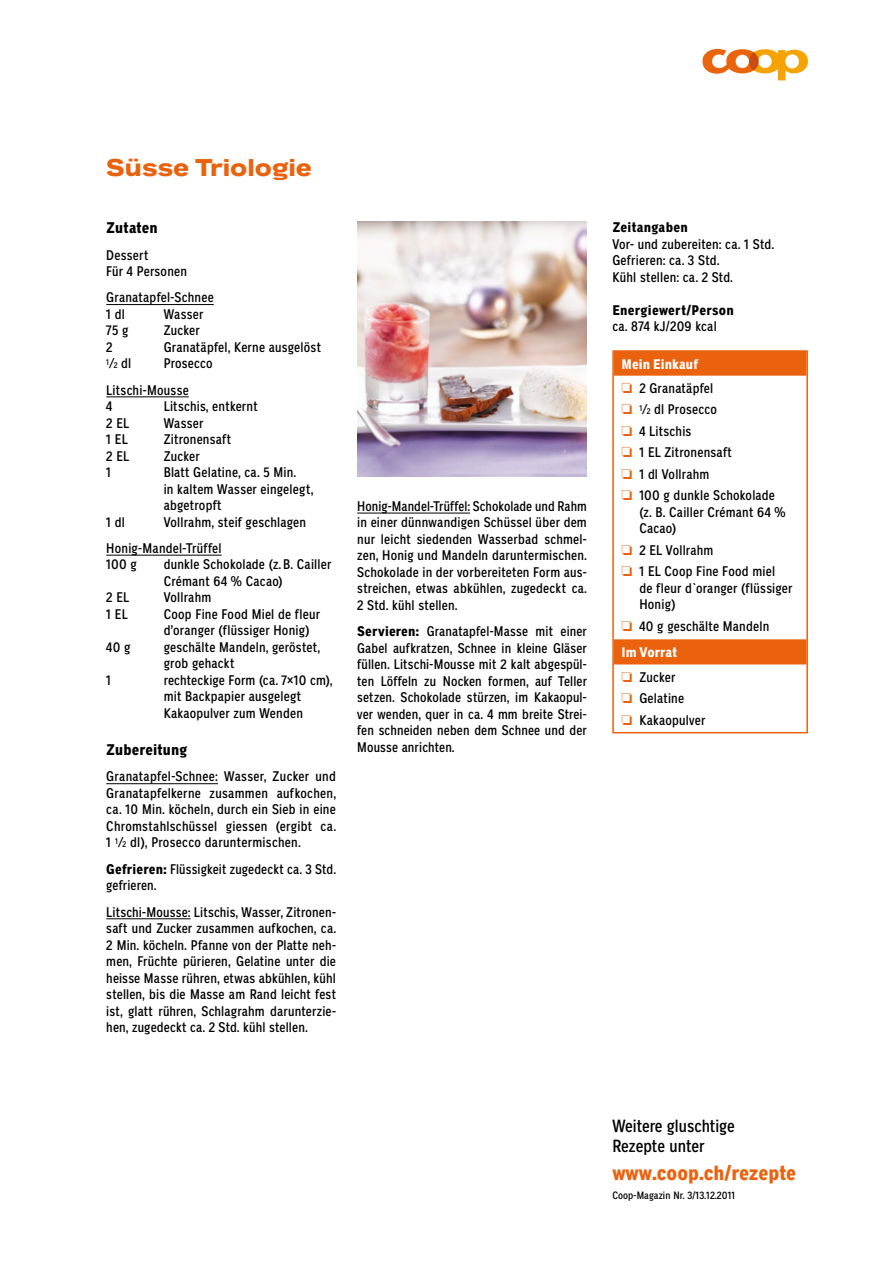
<style>
.page{position:relative;width:893px;height:1263px;background:#fff}
.page>*{position:absolute;margin:0;border:0;box-sizing:border-box;transform-origin:0 0}
.t1{font:700 24.75px "Coop Expanded";color:#ea620e}
.t2{font:700 21px "Coop Condensed";color:#ea620e}
.t3{font:18px/19.5px "Coop Condensed";color:#000}
.t4{font:700 15.75px "Coop Condensed";letter-spacing:.01em;color:#000}
.t5{font:14.25px/16.5px "Coop Condensed";letter-spacing:.015em;color:#000}
.t6{font:700 14.25px "Coop Condensed";letter-spacing:.02em;color:#000}
.t7{font:10.8px "Coop Condensed";letter-spacing:.01em;color:#000}
.s1{font-size:8.55px}
.s2{font-weight:700}
.s3{font-weight:700;color:#fff}
.s4{color:#ea620e}
</style>
<div class="page">
<img style="left:357px;top:221px;width:230px;height:255px">
<hr style="left:106px;top:304px;width:108px;height:1px;background:#000">
<hr style="left:106px;top:396px;width:83px;height:1px;background:#000">
<hr style="left:106px;top:555px;width:116px;height:1px;background:#000">
<hr style="left:106px;top:783px;width:112px;height:1px;background:#000">
<hr style="left:106px;top:918px;width:85px;height:1px;background:#000">
<hr style="left:357px;top:513px;width:113px;height:1px;background:#000">
<div style="left:614px;top:351px;width:192px;height:25px;background:#ea620e"></div>
<div style="left:614px;top:639px;width:192px;height:25px;background:#ea620e"></div>
<div style="left:612px;top:350px;width:196px;height:383px;border:2px solid #ea620e"></div>
<svg style="left:702px;top:49px;width:106px;height:31px"></svg>
<div style="left:749px;top:52px;width:9px;height:18px;background:#c94d12;border-radius:50%"></div>
<h1 class="t1" style="left:106px;top:154px;width:207px">Süsse Triologie</h1>
<p class="t4" style="left:106px;top:219px;width:53px">Zutaten</p>
<p class="t5" style="left:106px;top:247px;width:82px">Dessert<br>Für 4 Personen</p>
<p class="t5" style="left:106px;top:289px;width:109px">Granatapfel-Schnee<br>1 dl</p>
<p class="t5" style="left:164px;top:306px;width:41px">Wasser</p>
<p class="t5" style="left:106px;top:322px;width:24px">75 g</p>
<p class="t5" style="left:164px;top:322px;width:38px">Zucker</p>
<p class="t5" style="left:106px;top:339px;width:8px">2</p>
<p class="t5" style="left:164px;top:339px;width:159px">Granatäpfel, Kerne ausgelöst</p>
<p class="t5" style="left:106px;top:355px;width:26px"><sup>1</sup>⁄<span class="s1">2</span> dl</p>
<p class="t5" style="left:106px;top:351px;width:108px;line-height:26.2px;text-indent:57px">Prosecco<br>Litschi-Mousse</p>
<p class="t5" style="left:106px;top:398px;width:8px">4</p>
<p class="t5" style="left:164px;top:398px;width:95px">Litschis, entkernt</p>
<p class="t5" style="left:106px;top:415px;width:24px">2 EL</p>
<p class="t5" style="left:164px;top:415px;width:41px">Wasser</p>
<p class="t5" style="left:106px;top:431px;width:23px">1 EL</p>
<p class="t5" style="left:164px;top:431px;width:69px">Zitronensaft</p>
<p class="t5" style="left:106px;top:448px;width:24px">2 EL</p>
<p class="t5" style="left:164px;top:448px;width:38px">Zucker</p>
<p class="t5" style="left:106px;top:464px;width:6px">1</p>
<p class="t5" style="left:164px;top:464px;width:151px">Blatt Gelatine, ca. 5 Min.<br>in kaltem Wasser eingelegt, abgetropft</p>
<p class="t5" style="left:106px;top:514px;width:20px">1 dl</p>
<p class="t5" style="left:106px;top:509px;width:201px;line-height:26.2px;text-indent:57px">Vollrahm, steif geschlagen<br>Honig-Mandel-Trüffel</p>
<p class="t5" style="left:106px;top:556px;width:32px">100 g</p>
<p class="t5" style="left:164px;top:556px;width:169px">dunkle Schokolade (z. B. Cailler<br>Crémant 64 % Cacao)</p>
<p class="t5" style="left:106px;top:589px;width:24px">2 EL</p>
<p class="t5" style="left:164px;top:589px;width:49px">Vollrahm</p>
<p class="t5" style="left:106px;top:606px;width:23px">1 EL</p>
<p class="t5" style="left:164px;top:606px;width:158px">Coop Fine Food Miel de fleur d’oranger (flüssiger Honig)</p>
<p class="t5" style="left:106px;top:639px;width:26px">40 g</p>
<p class="t5" style="left:164px;top:639px;width:158px">geschälte Mandeln, geröstet, grob gehackt</p>
<p class="t5" style="left:106px;top:672px;width:6px">1</p>
<p class="t5" style="left:164px;top:672px;width:170px">rechteckige Form (ca. 7×10 cm), mit Backpapier ausgelegt<br>Kakaopulver zum Wenden</p>
<p class="t4" style="left:106px;top:741px;width:82px">Zubereitung</p>
<p class="t5" style="left:106px;top:768px;width:231px;text-align:justify">Granatapfel-Schnee: Wasser, Zucker und Granatapfelkerne zusammen aufkochen, ca. 10 Min. köcheln, durch ein Sieb in eine Chromstahlschüssel giessen (ergibt ca.<br>1 <sup>1</sup>⁄<span class="s1">2</span> dl), Prosecco daruntermischen.</p>
<p class="t5" style="left:106px;top:861px;width:231px"><span class="s2">Gefrieren:</span> Flüssigkeit zugedeckt ca. 3 Std. gefrieren.</p>
<p class="t5" style="left:106px;top:904px;width:231px;text-align:justify">Litschi-Mousse: Litschis, Wasser, Zitronen&shy;saft und Zucker zusammen aufkochen, ca.<br>2 Min. köcheln. Pfanne von der Platte neh&shy;men, Früchte pürieren, Gelatine unter die heisse Masse rühren, etwas abkühlen, kühl stellen, bis die Masse am Rand leicht fest ist, glatt rühren, Schlagrahm darunterzie&shy;hen, zugedeckt ca. 2 Std. kühl stellen.</p>
<p class="t5" style="left:357px;top:498px;width:231px;text-align:justify">Honig-Mandel-Trüffel: Schokolade und Rahm in einer dünnwandigen Schüssel über dem nur leicht siedenden Wasserbad schmel&shy;zen, Honig und Mandeln daruntermischen.<br>Schokolade in der vorbereiteten Form aus&shy;streichen, etwas abkühlen, zugedeckt ca.<br>2 Std. kühl stellen.</p>
<p class="t5" style="left:357px;top:623px;width:231px;text-align:justify"><span class="s2">Servieren:</span> Granatapfel-Masse mit einer Gabel aufkratzen, Schnee in kleine Gläser füllen. Litschi-Mousse mit 2 kalt abgespül&shy;ten Löffeln zu Nocken formen, auf Teller setzen. Schokolade stürzen, im Kakaopul&shy;ver wenden, quer in ca. 4 mm breite Strei&shy;fen schneiden neben dem Schnee und der Mousse anrichten.</p>
<p class="t6" style="left:612px;top:220px;width:77px">Zeitangaben</p>
<p class="t5" style="left:612px;top:236px;width:163px">Vor- und zubereiten: ca. 1 Std.<br>Gefrieren: ca. 3 Std.<br>Kühl stellen: ca. 2 Std.</p>
<p class="t6" style="left:612px;top:302px;width:123px">Energiewert/Person</p>
<p class="t5" style="left:612px;top:318px;width:106px">ca. 874 kJ/209 kcal</p>
<p class="t5" style="left:621px;top:352px;width:93px;line-height:24.3px"><span class="s3">Mein Einkauf<br></span><span class="s4">❏</span> 2 Granatäpfel</p>
<p class="t5" style="left:621px;top:399px;width:155px;line-height:21.5px"><span class="s4">❏</span> <sup>1</sup>⁄<span class="s1">2</span> dl Prosecco<br><span class="s4">❏</span> 4 Litschis<br><span class="s4">❏</span> 1 EL Zitronensaft<br><span class="s4">❏</span> 1 dl Vollrahm<br><span class="s4">❏</span> 100 g dunkle Schokolade</p>
<p class="t5" style="left:639px;top:504px;width:148px">(z. B. Cailler Crémant 64 %<br>Cacao)</p>
<p class="t5" style="left:621px;top:540px;width:155px;line-height:21.5px"><span class="s4">❏</span> 2 EL Vollrahm<br><span class="s4">❏</span> 1 EL Coop Fine Food miel</p>
<p class="t5" style="left:639px;top:580px;width:155px">de fleur d`oranger (flüssiger<br>Honig)</p>
<p class="t5" style="left:621px;top:613px;width:149px;line-height:26.4px"><span class="s4">❏</span> 40 g geschälte Mandeln<br><span class="s3">Im Vorrat</span></p>
<p class="t5" style="left:621px;top:666px;width:85px;line-height:21.5px"><span class="s4">❏</span> Zucker<br><span class="s4">❏</span> Gelatine<br><span class="s4">❏</span> Kakaopulver</p>
<p class="t3" style="left:612px;top:1117px;width:124px">Weitere gluschtige<br>Rezepte unter</p>
<h2 class="t2" style="left:612px;top:1162px;width:185px">www.coop.ch/rezepte</h2>
<p class="t7" style="left:612px;top:1190px;width:124px">Coop-Magazin Nr. 3/13.12.2011</p>
</div>
